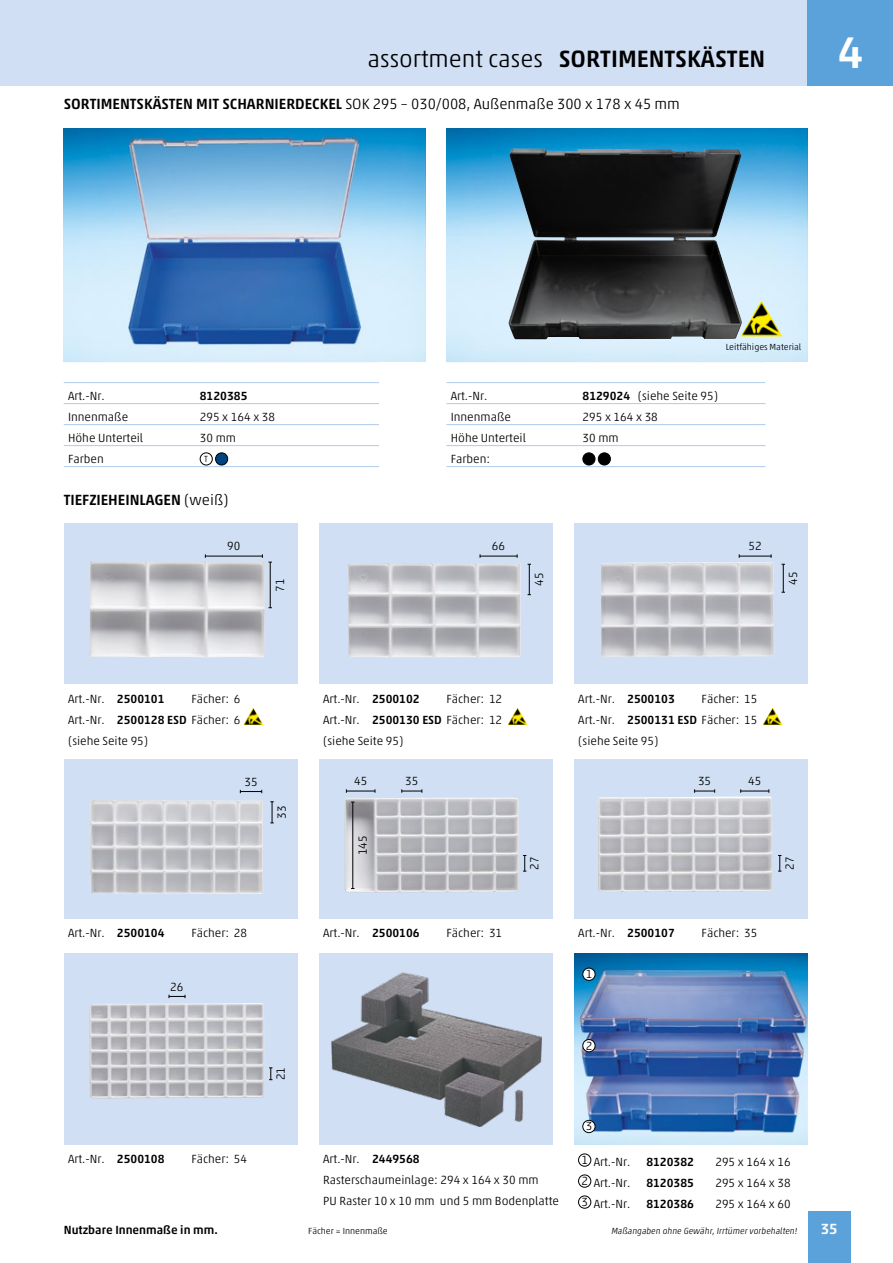
<style>
.page{position:relative;width:893px;height:1263px;background:#fff}
.page>*{position:absolute;margin:0;border:0;box-sizing:border-box;transform-origin:0 0}
.t1{font:500 45px "Akko Pro";color:#fff}
.t2{font:500 24px "Akko Pro";color:#000}
.t3{font:300 15px "Akko Pro";color:#000}
.t4{font:500 15px "Akko Pro";color:#000}
.t5{font:500 15px "Akko Pro";color:#fff}
.t6{font:300 12px/21px "Akko Pro";color:#000;text-align:justify}
.t7{font:500 12px "Akko Pro";color:#000}
.t8{font:italic 300 9px "Akko Pro";color:#000}
.t9{font:300 9px "Akko Pro";color:#000}
.s1{font-weight:300}
.s2{font-weight:500}
</style>
<div class="page">
<div style="left:64px;top:523px;width:234px;height:161px;background:#d0dff4"></div>
<div style="left:319px;top:523px;width:234px;height:161px;background:#d0dff4"></div>
<div style="left:574px;top:523px;width:234px;height:161px;background:#d0dff4"></div>
<div style="left:574px;top:759px;width:234px;height:159px;background:#d0dff4"></div>
<div style="left:319px;top:759px;width:234px;height:159px;background:#d0dff4"></div>
<div style="left:64px;top:759px;width:234px;height:159px;background:#d0dff4"></div>
<div style="left:64px;top:954px;width:234px;height:191px;background:#d0dff4"></div>
<div style="left:319px;top:954px;width:234px;height:191px;background:#d0dff4"></div>
<img style="left:574px;top:954px;width:234px;height:191px">
<hr style="left:64px;top:382px;width:315px;height:1px;background:#adcaeb">
<hr style="left:64px;top:403px;width:315px;height:1px;background:#adcaeb">
<hr style="left:64px;top:424px;width:315px;height:1px;background:#adcaeb">
<hr style="left:64px;top:445px;width:315px;height:1px;background:#adcaeb">
<hr style="left:64px;top:466px;width:315px;height:1px;background:#adcaeb">
<hr style="left:446px;top:382px;width:319px;height:1px;background:#adcaeb">
<hr style="left:446px;top:403px;width:319px;height:1px;background:#adcaeb">
<hr style="left:446px;top:424px;width:319px;height:1px;background:#adcaeb">
<hr style="left:446px;top:445px;width:319px;height:1px;background:#adcaeb">
<hr style="left:446px;top:466px;width:319px;height:1px;background:#adcaeb">
<img style="left:64px;top:128px;width:361px;height:234px">
<img style="left:446px;top:128px;width:362px;height:234px">
<div style="left:0;top:0;width:808px;height:85px;background:#d0dff4"></div>
<div style="left:808px;top:0;width:85px;height:85px;background:#5aa2d9"></div>
<img style="left:89px;top:561px;width:176px;height:96px">
<img style="left:348px;top:563px;width:173px;height:94px">
<img style="left:601px;top:562px;width:173px;height:95px">
<img style="left:90px;top:800px;width:173px;height:94px">
<img style="left:344px;top:798px;width:175px;height:94px">
<svg style="left:346px;top:789px;width:30px;height:4px"></svg>
<svg style="left:401px;top:789px;width:21px;height:4px"></svg>
<svg style="left:523px;top:855px;width:3px;height:17px"></svg>
<hr style="left:352px;top:802px;width:1px;height:86px;background:#000">
<img style="left:598px;top:796px;width:175px;height:96px">
<svg style="left:694px;top:789px;width:21px;height:4px"></svg>
<svg style="left:778px;top:855px;width:3px;height:17px"></svg>
<svg style="left:740px;top:789px;width:29px;height:4px"></svg>
<img style="left:89px;top:1003px;width:176px;height:96px">
<svg style="left:269px;top:1067px;width:3px;height:13px"></svg>
<svg style="left:169px;top:995px;width:17px;height:3px"></svg>
<hr style="left:205px;top:556px;width:57px;height:1px;background:#000">
<hr style="left:480px;top:556px;width:37px;height:1px;background:#000">
<hr style="left:739px;top:556px;width:32px;height:1px;background:#000">
<hr style="left:270px;top:562px;width:1px;height:46px;background:#000">
<hr style="left:529px;top:564px;width:1px;height:31px;background:#000">
<svg style="left:782px;top:564px;width:3px;height:29px"></svg>
<svg style="left:240px;top:790px;width:22px;height:3px"></svg>
<svg style="left:270px;top:801px;width:4px;height:22px"></svg>
<img style="left:508px;top:148px;width:234px;height:191px">
<img style="left:332px;top:972px;width:210px;height:154px">
<div style="left:583px;top:453px;width:12px;height:12px;background:#000;border-radius:50%"></div>
<div style="left:583px;top:453px;width:12px;height:12px;border:1px solid #000;border-radius:50%"></div>
<div style="left:598px;top:453px;width:12px;height:12px;background:#000;border-radius:50%"></div>
<div style="left:598px;top:453px;width:13px;height:12px;border:1px solid #000;border-radius:50%"></div>
<div style="left:808px;top:1212px;width:42px;height:51px;background:#5aa2d9"></div>
<div style="left:200px;top:453px;width:13px;height:12px;border:1px solid #000;border-radius:50%"></div>
<div style="left:216px;top:453px;width:12px;height:12px;background:#004380;border-radius:50%"></div>
<div style="left:215px;top:453px;width:13px;height:12px;border:1px solid #000;border-radius:50%"></div>
<img style="left:243px;top:708px;width:20px;height:17px">
<div style="left:578px;top:1154px;width:13px;height:12px;border:1px solid #000;border-radius:50%"></div>
<div style="left:578px;top:1175px;width:13px;height:12px;border:1px solid #000;border-radius:50%"></div>
<div style="left:578px;top:1196px;width:13px;height:12px;border:1px solid #000;border-radius:50%"></div>
<img style="left:507px;top:708px;width:21px;height:17px">
<img style="left:763px;top:708px;width:20px;height:17px">
<img style="left:741px;top:301px;width:41px;height:36px">
<div style="left:583px;top:968px;width:12px;height:12px;background:#fff;border-radius:50%"></div>
<div style="left:583px;top:968px;width:12px;height:13px;border:1px solid #000;border-radius:50%"></div>
<div style="left:583px;top:1039px;width:12px;height:13px;background:#fff;border-radius:50%"></div>
<div style="left:583px;top:1039px;width:12px;height:13px;border:1px solid #000;border-radius:50%"></div>
<div style="left:583px;top:1120px;width:12px;height:12px;background:#fff;border-radius:50%"></div>
<div style="left:583px;top:1120px;width:12px;height:13px;border:1px solid #000;border-radius:50%"></div>
<h2 class="t2" style="left:368px;top:44px;width:399px"><span class="s1">assortment cases</span> SORTIMENTSKÄSTEN</h2>
<p class="t3" style="left:64px;top:95px;width:618px"><span class="s2">SORTIMENTSKÄSTEN MIT SCHARNIERDECKEL</span> SOK 295 – 030/008, Außenmaße 300 x 178 x 45 mm</p>
<h1 class="t1" style="left:838px;top:25px;width:27px">4</h1>
<p class="t6" style="left:68px;top:385px;width:38px">Art.-Nr.</p>
<p class="t7" style="left:200px;top:389px;width:49px">8120385</p>
<p class="t6" style="left:68px;top:406px;width:62px">Innenmaße</p>
<p class="t6" style="left:200px;top:406px;width:77px">295 x 164 x 38</p>
<p class="t6" style="left:68px;top:427px;width:77px">Höhe Unterteil</p>
<p class="t6" style="left:200px;top:427px;width:38px">30 mm</p>
<p class="t6" style="left:68px;top:448px;width:37px">Farben</p>
<p class="t9" style="left:204px;top:454px;width:5px">T</p>
<p class="t4" style="left:64px;top:490px;width:166px">TIEFZIEHEINLAGEN <span class="s1">(weiß)</span></p>
<p class="t9" style="left:726px;top:341px;width:77px">Leitfähiges Material</p>
<p class="t6" style="left:451px;top:385px;width:38px">Art.-Nr.</p>
<p class="t6" style="left:583px;top:385px;width:137px"><span class="s2">8129024</span> (siehe Seite 95)</p>
<p class="t6" style="left:451px;top:406px;width:62px">Innenmaße</p>
<p class="t6" style="left:583px;top:406px;width:77px">295 x 164 x 38</p>
<p class="t6" style="left:451px;top:427px;width:77px">Höhe Unterteil</p>
<p class="t6" style="left:583px;top:427px;width:38px">30 mm</p>
<p class="t6" style="left:451px;top:448px;width:41px">Farben:</p>
<p class="t6" style="left:227px;top:536px;width:15px">90</p>
<p class="t6" style="left:492px;top:536px;width:15px">66</p>
<p class="t6" style="left:749px;top:536px;width:15px">52</p>
<p class="t6" style="left:269px;top:591px;width:15px;rotate:-90deg">71</p>
<p class="t6" style="left:528px;top:586px;width:15px;rotate:-90deg">45</p>
<p class="t6" style="left:782px;top:585px;width:15px;rotate:-90deg">45</p>
<p class="t6" style="left:68px;top:688px;width:174px;text-indent:123px">Fächer: 6<br>Art.-Nr. <span class="s2">2500128 ESD</span> Fächer: 6 (siehe Seite 95)</p>
<p class="t6" style="left:68px;top:688px;width:98px">Art.-Nr. <span class="s2">2500101</span></p>
<p class="t6" style="left:323px;top:688px;width:181px;text-indent:123px">Fächer: 12<br>Art.-Nr. <span class="s2">2500130 ESD</span> Fächer: 12 (siehe Seite 95)</p>
<p class="t6" style="left:323px;top:688px;width:98px">Art.-Nr. <span class="s2">2500102</span></p>
<p class="t6" style="left:578px;top:688px;width:181px;text-indent:123px">Fächer: 15<br>Art.-Nr. <span class="s2">2500131 ESD</span> Fächer: 15 (siehe Seite 95)</p>
<p class="t6" style="left:578px;top:688px;width:98px">Art.-Nr. <span class="s2">2500103</span></p>
<p class="t6" style="left:244px;top:771px;width:15px">35</p>
<p class="t6" style="left:354px;top:770px;width:15px">45</p>
<p class="t6" style="left:405px;top:770px;width:15px">35</p>
<p class="t6" style="left:698px;top:770px;width:15px">35</p>
<p class="t6" style="left:748px;top:770px;width:15px">45</p>
<p class="t6" style="left:271px;top:819px;width:15px;rotate:-90deg">33</p>
<p class="t6" style="left:352px;top:855px;width:21px;rotate:-90deg">145</p>
<p class="t6" style="left:524px;top:870px;width:15px;rotate:-90deg">27</p>
<p class="t6" style="left:779px;top:870px;width:15px;rotate:-90deg">27</p>
<p class="t6" style="left:68px;top:922px;width:98px">Art.-Nr. <span class="s2">2500104</span></p>
<p class="t6" style="left:191px;top:922px;width:57px">Fächer: 28</p>
<p class="t6" style="left:323px;top:922px;width:98px">Art.-Nr. <span class="s2">2500106</span></p>
<p class="t6" style="left:446px;top:922px;width:57px">Fächer: 31</p>
<p class="t6" style="left:578px;top:922px;width:98px">Art.-Nr. <span class="s2">2500107</span></p>
<p class="t6" style="left:702px;top:922px;width:57px">Fächer: 35</p>
<p class="t6" style="left:586px;top:963px;width:8px">1</p>
<p class="t6" style="left:170px;top:976px;width:15px">26</p>
<p class="t6" style="left:586px;top:1035px;width:8px">2</p>
<p class="t6" style="left:270px;top:1080px;width:15px;rotate:-90deg">21</p>
<p class="t6" style="left:586px;top:1116px;width:8px">3</p>
<p class="t6" style="left:68px;top:1148px;width:98px">Art.-Nr. <span class="s2">2500108</span></p>
<p class="t6" style="left:191px;top:1148px;width:57px">Fächer: 54</p>
<p class="t6" style="left:323px;top:1148px;width:237px;text-align:left">Art.-Nr. <span class="s2">2449568<br></span>Rasterschaumeinlage: 294 x 164 x 30 mm<br>PU Raster 10 x 10 mm und 5 mm Bodenplatte</p>
<p class="t6" style="left:581px;top:1152px;width:50px">1 Art.-Nr.</p>
<p class="t7" style="left:646px;top:1155px;width:49px">8120382</p>
<p class="t6" style="left:715px;top:1152px;width:77px">295 x 164 x 16</p>
<p class="t6" style="left:581px;top:1173px;width:50px">2 Art.-Nr.</p>
<p class="t7" style="left:646px;top:1176px;width:49px">8120385</p>
<p class="t6" style="left:715px;top:1173px;width:77px">295 x 164 x 38</p>
<p class="t6" style="left:581px;top:1194px;width:50px">3 Art.-Nr.</p>
<p class="t7" style="left:646px;top:1197px;width:49px">8120386</p>
<p class="t6" style="left:715px;top:1194px;width:77px">295 x 164 x 60</p>
<p class="t7" style="left:64px;top:1222px;width:155px">Nutzbare Innenmaße in mm.</p>
<p class="t9" style="left:308px;top:1225px;width:81px">Fächer = Innenmaße</p>
<p class="t8" style="left:611px;top:1225px;width:187px">Maßangaben ohne Gewähr, Irrtümer vorbehalten!</p>
<p class="t5" style="left:821px;top:1219px;width:19px">35</p>
</div>
